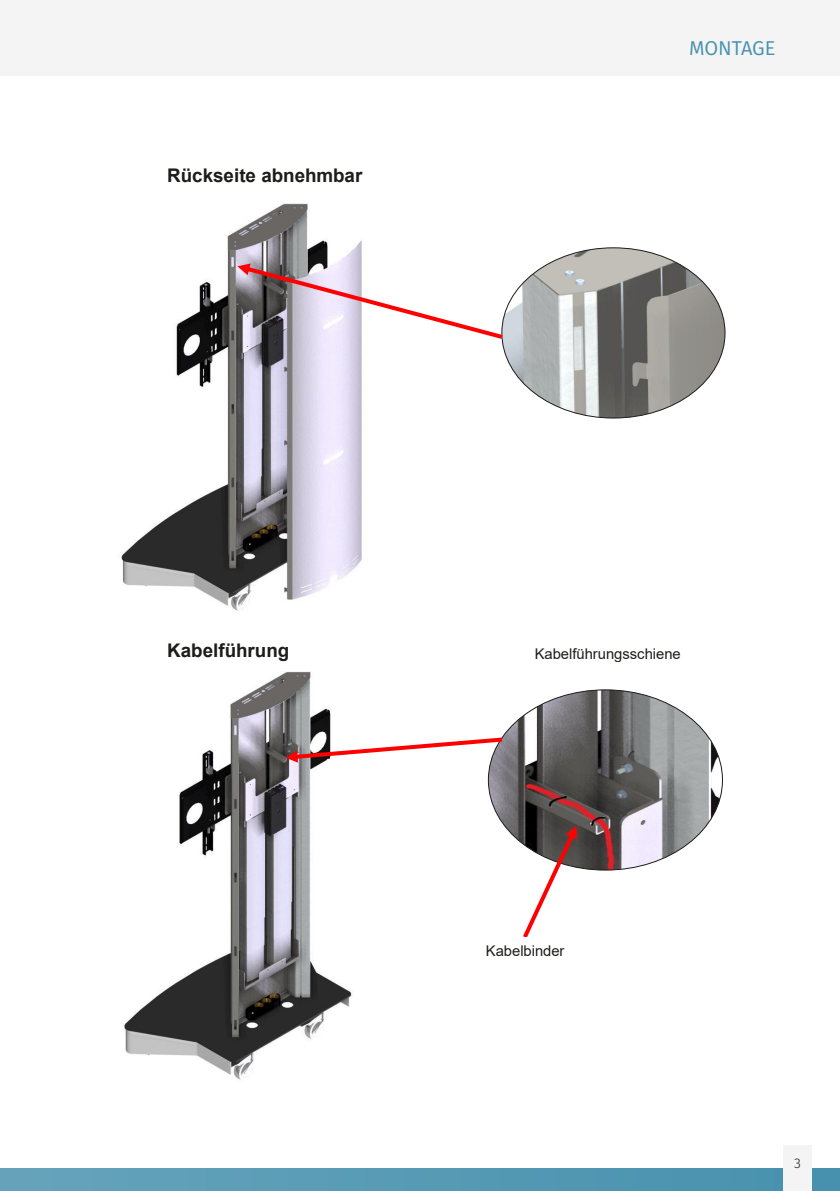
<style>
.page{position:relative;width:840px;height:1191px;background:#fff}
.page>*{position:absolute;margin:0;border:0;box-sizing:border-box;transform-origin:0 0}
.t1{font:20px "Fira Sans";letter-spacing:-.005em;color:#4791ae}
.t2{font:700 18.8px "Arial";color:#1d1d1b}
.t3{font:14.8px "Arial";color:#1d1d1b}
.t4{font:300 14px "Fira Sans";color:#1d1d1b}
</style>
<div class="page">
<div style="left:0;top:1168px;width:839px;height:23px;background:linear-gradient(to right,#66a4bc,#4791ae)"></div>
<div style="left:782px;top:1145px;width:29px;height:46px;background:#f4f4f4"></div>
<div style="left:0;top:0;width:839px;height:75px;background:#f4f4f4"></div>
<img style="left:121px;top:203px;width:241px;height:408px">
<img style="left:502px;top:248px;width:222px;height:170px">
<svg style="left:237px;top:263px;width:265px;height:76px"></svg>
<img style="left:124px;top:671px;width:228px;height:409px">
<img style="left:489px;top:690px;width:233px;height:180px">
<svg style="left:522px;top:826px;width:54px;height:111px"></svg>
<svg style="left:285px;top:737px;width:216px;height:25px"></svg>
<p class="t2" style="left:167px;top:162px;width:196px">Rückseite abnehmbar</p>
<p class="t1" style="left:688px;top:33px;width:88px">MONTAGE</p>
<p class="t2" style="left:167px;top:637px;width:123px">Kabelführung</p>
<p class="t3" style="left:534px;top:643px;width:147px">Kabelführungsschiene</p>
<p class="t3" style="left:485px;top:940px;width:80px">Kabelbinder</p>
<p class="t4" style="left:793px;top:1153px;width:8px">3</p>
</div>
